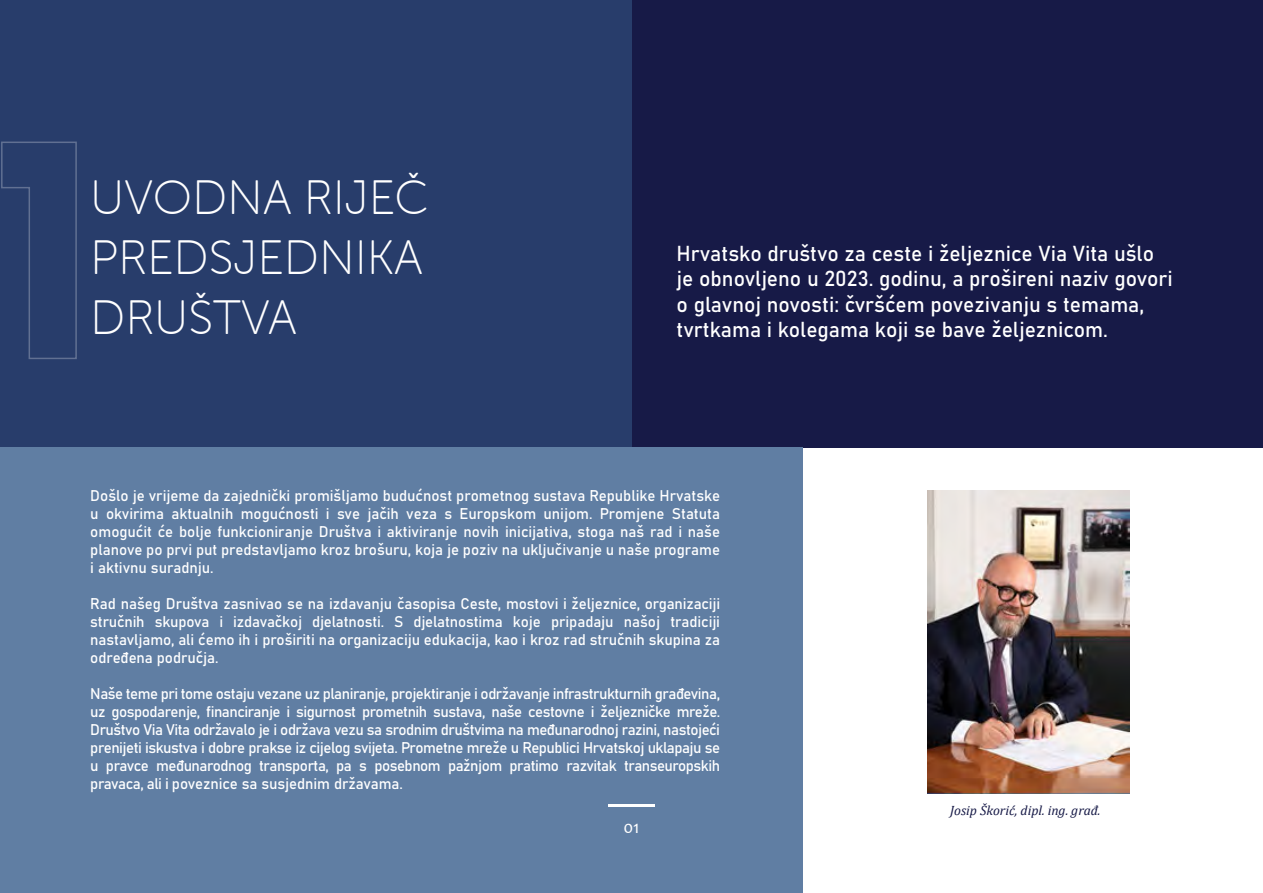
<style>
.page{position:relative;width:1263px;height:893px;background:#fff}
.page>*{position:absolute;margin:0;border:0;box-sizing:border-box;transform-origin:0 0}
.t1{font:48px/60px "Museo Sans Rounded 100";color:#fff}
.t2{font:21.45px/25.5px "Bahnschrift";color:#fff}
.t3{font:18px "Candara";color:#fff}
.t4{font:15.3px/18px "Bahnschrift";letter-spacing:-.005em;color:#fff;text-align:justify}
.t5{font:italic 13.5px "Cambria";color:#171a47}
</style>
<div class="page">
<div style="left:0;top:0;width:640px;height:447px;background:#283d6b"></div>
<div style="left:633px;top:0;width:630px;height:447px;background:#171a47"></div>
<div style="left:0;top:447px;width:802px;height:446px;background:#607ea3"></div>
<hr style="left:608px;top:804px;width:47px;height:3px;background:#fff">
<img style="left:927px;top:490px;width:202px;height:303px">
<svg style="left:1px;top:141px;width:76px;height:218px"></svg>
<h1 class="t1" style="left:90px;top:168px;width:340px">UVODNA RIJEČ<br>PREDSJEDNIKA<br>DRUŠTVA</h1>
<h2 class="t2" style="left:677px;top:239px;width:498px">Hrvatsko društvo za ceste i željeznice Via Vita ušlo je obnovljeno u 2023. godinu, a prošireni naziv govori o glavnoj novosti: čvršćem povezivanju s temama, tvrtkama i kolegama koji se bave željeznicom.</h2>
<p class="t4" style="left:90px;top:486px;width:631px">Došlo je vrijeme da zajednički promišljamo budućnost prometnog sustava Republike Hrvatske u okvirima aktualnih mogućnosti i sve jačih veza s Europskom unijom. Promjene Statuta omogućit će bolje funkcioniranje Društva i aktiviranje novih inicijativa, stoga naš rad i naše planove po prvi put predstavljamo kroz brošuru, koja je poziv na uključivanje u naše programe i aktivnu suradnju.</p>
<p class="t4" style="left:90px;top:594px;width:631px">Rad našeg Društva zasnivao se na izdavanju časopisa Ceste, mostovi i željeznice, organizaciji stručnih skupova i izdavačkoj djelatnosti. S djelatnostima koje pripadaju našoj tradiciji nastavljamo, ali ćemo ih i proširiti na organizaciju edukacija, kao i kroz rad stručnih skupina za određena područja.</p>
<p class="t4" style="left:90px;top:684px;width:631px">Naše teme pri tome ostaju vezane uz planiranje, projektiranje i održavanje infrastrukturnih građevina, uz gospodarenje, financiranje i sigurnost prometnih sustava, naše cestovne i željezničke mreže.<br>Društvo Via Vita održavalo je i održava vezu sa srodnim društvima na međunarodnoj razini, nastojeći prenijeti iskustva i dobre prakse iz cijelog svijeta. Prometne mreže u Republici Hrvatskoj uklapaju se u pravce međunarodnog transporta, pa s posebnom pažnjom pratimo razvitak transeuropskih pravaca, ali i poveznice sa susjednim državama.</p>
<p class="t3" style="left:623px;top:816px;width:18px">01</p>
<p class="t5" style="left:950px;top:801px;width:152px">Josip Škorić, dipl. ing. građ.</p>
</div>
